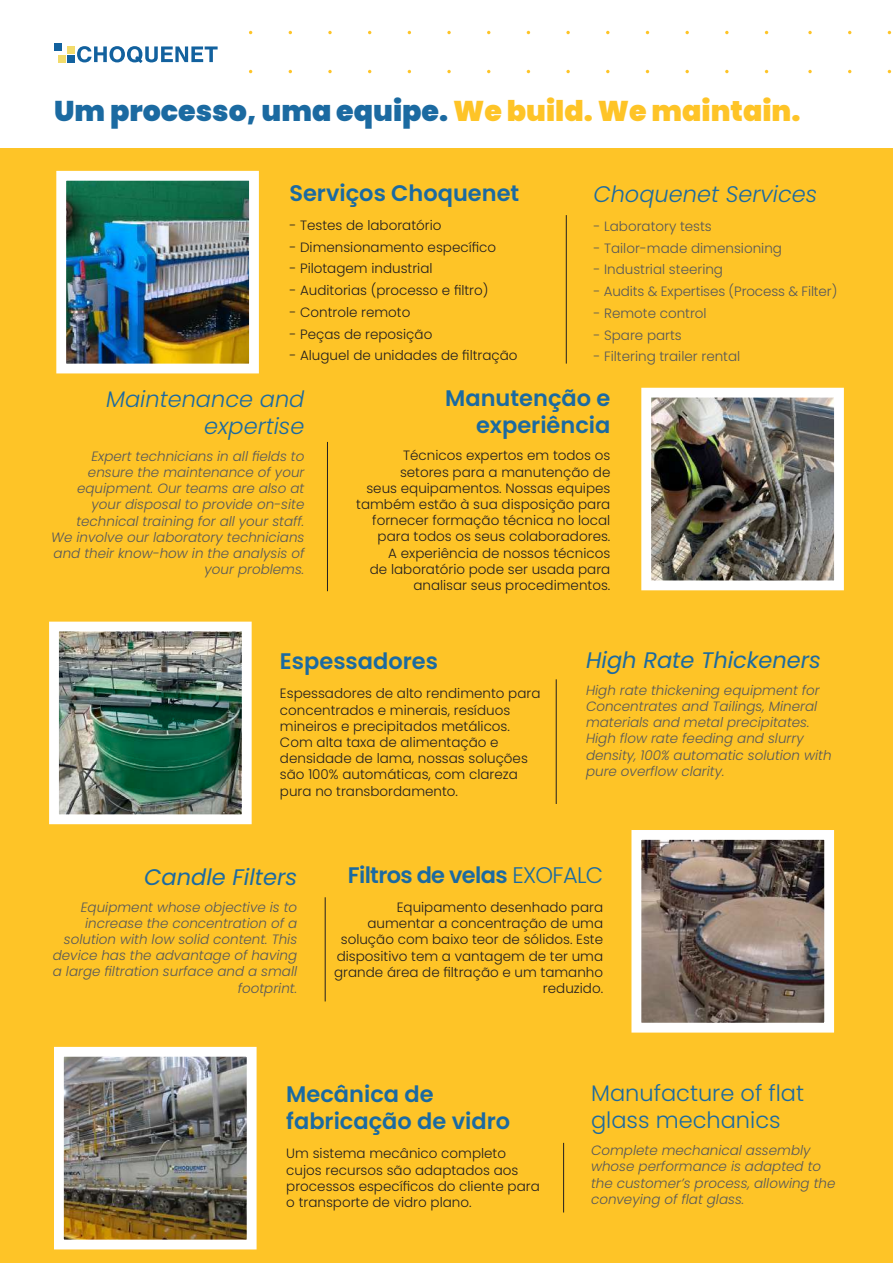
<style>
.page{position:relative;width:893px;height:1263px;background:#fff}
.page>*{position:absolute;margin:0;border:0;box-sizing:border-box;transform-origin:0 0}
.t1{font:900 28.5px "Poppins";color:#1b6aa1}
.t2{font:600 22.5px/27px "Poppins";color:#1b6aa1}
.t3{font:italic 300 22.5px/27px "Poppins";color:#1b6aa1;text-align:right}
.t4{font:italic 22.5px "Poppins";color:#1b6aa1}
.t5{font:300 22.5px/27px "Poppins";color:#1b6aa1}
.t6{font:600 22.5px "Poppins";letter-spacing:-.03em;color:#1b6aa1}
.t7{font:300 13.5px/16.2px "Poppins";color:#231f20}
.t8{font:italic 300 13.5px/16.2px "Poppins";color:#57585a}
.t9{font:300 13.5px "Poppins";color:#57585a}
.s1{color:#fec427}
.s2{font-weight:300}
</style>
<div class="page">
<svg style="left:328px;top:31px;width:4px;height:3px"></svg>
<svg style="left:447px;top:31px;width:4px;height:3px"></svg>
<svg style="left:566px;top:31px;width:4px;height:3px"></svg>
<svg style="left:685px;top:31px;width:4px;height:3px"></svg>
<svg style="left:725px;top:31px;width:4px;height:3px"></svg>
<svg style="left:808px;top:31px;width:4px;height:3px"></svg>
<svg style="left:328px;top:70px;width:4px;height:3px"></svg>
<svg style="left:447px;top:70px;width:4px;height:3px"></svg>
<svg style="left:566px;top:70px;width:4px;height:3px"></svg>
<svg style="left:685px;top:70px;width:4px;height:3px"></svg>
<svg style="left:725px;top:70px;width:4px;height:3px"></svg>
<svg style="left:808px;top:70px;width:4px;height:3px"></svg>
<svg style="left:77px;top:46px;width:141px;height:17px"></svg>
<div style="left:54px;top:43px;width:8px;height:8px;background:#12619e"></div>
<div style="left:67px;top:46px;width:8px;height:8px;background:#f2db6b"></div>
<div style="left:67px;top:55px;width:8px;height:8px;background:#12619e"></div>
<div style="left:58px;top:55px;width:8px;height:8px;background:#f2db6b"></div>
<div style="left:0;top:149px;width:893px;height:1114px;background:#fec427"></div>
<hr style="left:556px;top:679px;width:1px;height:125px;background:#231f20">
<img style="left:60px;top:633px;width:181px;height:180px">
<div style="left:49px;top:622px;width:203px;height:202px;border:10px solid #fff"></div>
<hr style="left:563px;top:1143px;width:1px;height:69px;background:#231f20">
<img style="left:65px;top:1058px;width:181px;height:180px">
<div style="left:54px;top:1047px;width:203px;height:202px;border:10px solid #fff"></div>
<hr style="left:327px;top:442px;width:1px;height:149px;background:#231f20">
<img style="left:652px;top:399px;width:181px;height:180px">
<div style="left:641px;top:388px;width:203px;height:202px;border:10px solid #fff"></div>
<hr style="left:566px;top:215px;width:1px;height:149px;background:#231f20">
<img style="left:67px;top:182px;width:181px;height:180px">
<div style="left:56px;top:171px;width:203px;height:202px;border:10px solid #fff"></div>
<hr style="left:325px;top:897px;width:1px;height:104px;background:#231f20">
<img style="left:642px;top:841px;width:181px;height:180px">
<div style="left:631px;top:830px;width:203px;height:202px;border:10px solid #fff"></div>
<h1 class="t1" style="left:54px;top:95px;width:748px">Um processo, uma equipe. <span class="s1">We build. We maintain.</span></h1>
<h2 class="t2" style="left:289px;top:180px;width:231px">Serviços Choquenet</h2>
<p class="t7" style="left:289px;top:217px;width:154px">- Testes de laboratório</p>
<p class="t7" style="left:289px;top:239px;width:208px">- Dimensionamento específico</p>
<p class="t7" style="left:289px;top:261px;width:145px">- Pilotagem industrial</p>
<p class="t7" style="left:289px;top:282px;width:201px">- Auditorias (processo e filtro)</p>
<p class="t7" style="left:289px;top:304px;width:123px">- Controle remoto</p>
<p class="t7" style="left:289px;top:326px;width:144px">- Peças de reposição</p>
<p class="t7" style="left:289px;top:348px;width:230px">- Aluguel de unidades de filtração</p>
<h2 class="t3" style="left:593px;top:181px;width:225px">Choquenet Services</h2>
<p class="t9" style="left:593px;top:218px;width:120px">- Laboratory tests</p>
<p class="t9" style="left:593px;top:240px;width:190px">- Tailor-made dimensioning</p>
<p class="t9" style="left:593px;top:262px;width:131px">- Industrial steering</p>
<p class="t9" style="left:593px;top:284px;width:245px">- Audits &amp; Expertises (Process &amp; Filter)</p>
<p class="t9" style="left:593px;top:305px;width:115px">- Remote control</p>
<p class="t9" style="left:593px;top:327px;width:90px">- Spare parts</p>
<p class="t9" style="left:593px;top:349px;width:148px">- Filtering trailer rental</p>
<h2 class="t3" style="left:106px;top:386px;width:200px">Maintenance and expertise</h2>
<p class="t8" style="left:51px;top:448px;width:255px;text-align:right">Expert technicians in all fields to ensure the maintenance of your equipment. Our teams are also at your disposal to provide on-site technical training for all your staff.<br>We involve our laboratory technicians and their know-how in the analysis of your problems.</p>
<h2 class="t2" style="left:445px;top:385px;width:167px;text-align:right">Manutenção e experiência</h2>
<p class="t7" style="left:356px;top:448px;width:256px;text-align:right">Técnicos expertos em todos os setores para a manutenção de<br>seus equipamentos. Nossas equipes também estão à sua disposição para fornecer formação técnica no local para todos os seus colaboradores.<br>A experiência de nossos técnicos<br>de laboratório pode ser usada para analisar seus procedimentos.</p>
<h2 class="t2" style="left:280px;top:648px;width:159px">Espessadores</h2>
<p class="t7" style="left:280px;top:685px;width:262px">Espessadores de alto rendimento para concentrados e minerais, resíduos mineiros e precipitados metálicos.<br>Com alta taxa de alimentação e densidade de lama, nossas soluções são 100% automáticas, com clareza pura no transbordamento.</p>
<h2 class="t4" style="left:586px;top:647px;width:236px">High Rate Thickeners</h2>
<p class="t8" style="left:586px;top:682px;width:247px">High rate thickening equipment for Concentrates and Tailings, Mineral materials and metal precipitates.<br>High flow rate feeding and slurry density, 100% automatic solution with pure overflow clarity.</p>
<h2 class="t4" style="left:144px;top:864px;width:155px">Candle Filters</h2>
<p class="t8" style="left:53px;top:899px;width:246px;text-align:right">Equipment whose objective is to increase the concentration of a solution with low solid content. This device has the advantage of having a large filtration surface and a small footprint.</p>
<h2 class="t6" style="left:348px;top:862px;width:257px">Filtros de velas <span class="s2">EXOFALC</span></h2>
<p class="t7" style="left:334px;top:899px;width:270px;text-align:right">Equipamento desenhado para aumentar a concentração de uma solução com baixo teor de sólidos. Este dispositivo tem a vantagem de ter uma grande área de filtração e um tamanho reduzido.</p>
<h2 class="t2" style="left:286px;top:1081px;width:225px">Mecânica de fabricação de vidro</h2>
<p class="t7" style="left:286px;top:1146px;width:255px">Um sistema mecânico completo cujos recursos são adaptados aos processos específicos do cliente para o transporte de vidro plano.</p>
<h2 class="t5" style="left:591px;top:1080px;width:215px">Manufacture of flat glass mechanics</h2>
<p class="t8" style="left:591px;top:1142px;width:246px">Complete mechanical assembly whose performance is adapted to the customer’s process, allowing the conveying of flat glass.</p>
</div>
